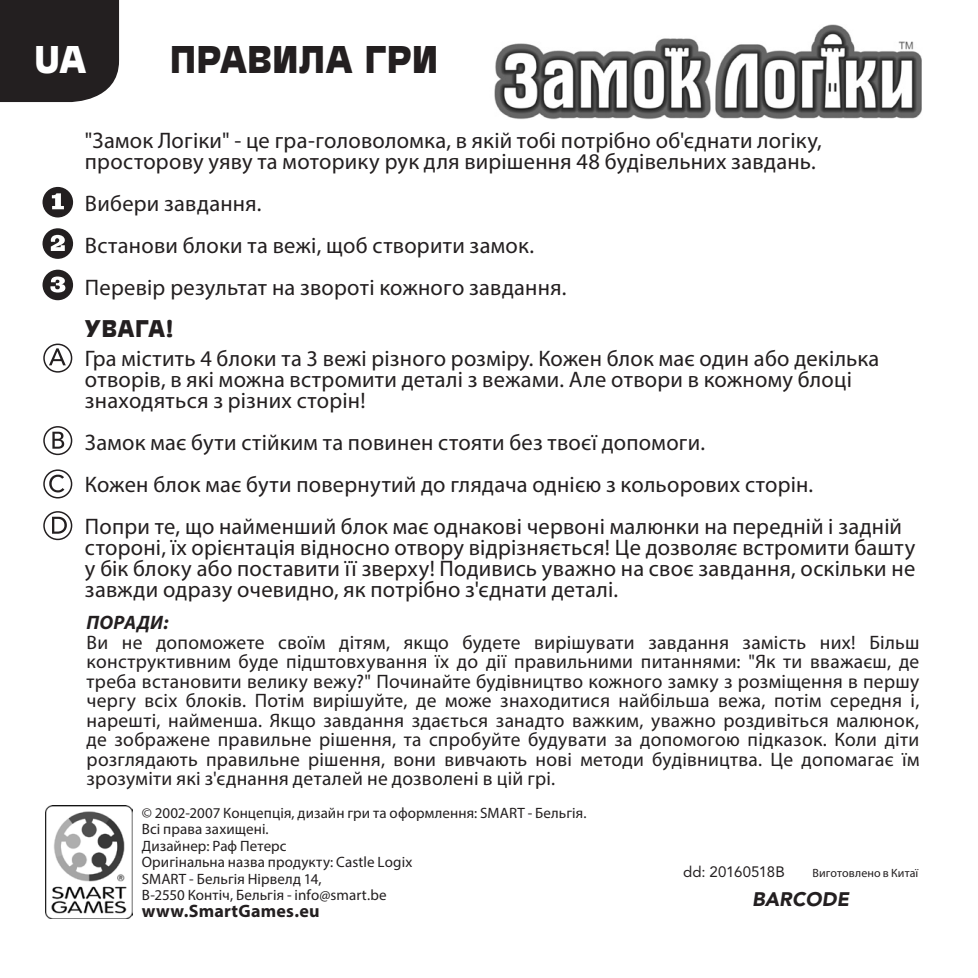
<style>
.page{position:relative;width:978px;height:978px;background:#fff}
.page>*{position:absolute;margin:0;border:0;box-sizing:border-box;transform-origin:0 0}
.t1{font:700 36px "Antique Olive";color:#231f20}
.t2{font:700 36px "Antique Olive";color:#fff}
.t3{font:22.5px/21px "Myriad Pro";letter-spacing:.01em;color:#231f20}
.t4{font:19.5px/19.5px "Myriad Pro";letter-spacing:.015em;color:#231f20;text-align:justify}
.t5{font:italic 700 19.5px "Myriad Pro";letter-spacing:.015em;color:#231f20}
.t6{font:italic 900 19.5px "Avenir LT Std";letter-spacing:.005em;color:#231f20}
.t7{font:700 18px "Myriad Pro";letter-spacing:.015em;color:#231f20}
.t8{font:15px "Myriad Pro";letter-spacing:.005em;color:#231f20}
.t9{font:15px "Avenir LT Std";letter-spacing:.01em;color:#231f20}
.t10{font:12px "Myriad Pro";letter-spacing:.01em;color:#231f20}
.s1{font-family:"Antique Olive";font-weight:700}
</style>
<div class="page">
<div style="left:42px;top:187px;width:31px;height:31px;background:#231f20;border-radius:50%"></div>
<svg style="left:52px;top:193px;width:12px;height:16px"></svg>
<div style="left:42px;top:228px;width:31px;height:31px;background:#231f20;border-radius:50%"></div>
<svg style="left:51px;top:235px;width:14px;height:16px"></svg>
<div style="left:42px;top:269px;width:31px;height:31px;background:#231f20;border-radius:50%"></div>
<svg style="left:50px;top:277px;width:15px;height:16px"></svg>
<div style="left:43px;top:344px;width:29px;height:29px;border:2px solid #231f20;border-radius:50%"></div>
<svg style="left:49px;top:348px;width:17px;height:17px"></svg>
<div style="left:43px;top:426px;width:29px;height:29px;border:2px solid #231f20;border-radius:50%"></div>
<svg style="left:52px;top:432px;width:12px;height:17px"></svg>
<div style="left:43px;top:469px;width:29px;height:29px;border:2px solid #231f20;border-radius:50%"></div>
<svg style="left:49px;top:475px;width:15px;height:17px"></svg>
<div style="left:43px;top:511px;width:29px;height:29px;border:2px solid #231f20;border-radius:50%"></div>
<svg style="left:52px;top:517px;width:15px;height:17px"></svg>
<img style="left:494px;top:24px;width:428px;height:96px">
<img style="left:46px;top:805px;width:86px;height:113px">
<div style="left:0;top:0;width:119px;height:102px;background:#231f20"></div>
<p class="t2" style="left:34px;top:36px;width:54px">UA</p>
<p class="t1" style="left:170px;top:36px;width:270px">ПРАВИЛА ГРИ</p>
<p class="t3" style="left:85px;top:129px;width:738px">"Замок Логіки" - це гра-головоломка, в якій тобі потрібно об'єднати логіку, просторову уяву та моторику рук для вирішення 48 будівельних завдань.</p>
<p class="t3" style="left:85px;top:182px;width:483px;line-height:42px">Вибери завдання.<br>Встанови блоки та вежі, щоб створити замок.<br>Перевір результат на звороті кожного завдання.<br><span class="s1">УВАГА!</span></p>
<p class="t3" style="left:85px;top:348px;width:796px">Гра містить 4 блоки та 3 вежі різного розміру. Кожен блок має один або декілька отворів, в які можна встромити деталі з вежами. Але отвори в кожному блоці знаходяться з різних сторін!</p>
<p class="t3" style="left:85px;top:421px;width:819px;line-height:42px">Замок має бути стійким та повинен стояти без твоєї допомоги.<br>Кожен блок має бути повернутий до глядача однією з кольорових сторін.<br>Попри те, що найменший блок має однакові червоні малюнки на передній і задній</p>
<p class="t3" style="left:85px;top:537px;width:832px;text-align:justify">стороні, їх орієнтація відносно отвору відрізняється! Це дозволяє встромити башту у бік блоку або поставити її зверху! Подивись уважно на своє завдання, оскільки не завжди одразу очевидно, як потрібно з'єднати деталі.</p>
<p class="t5" style="left:87px;top:610px;width:83px">ПОРАДИ:</p>
<p class="t4" style="left:87px;top:632px;width:834px">Ви не допоможете своїм дітям, якщо будете вирішувати завдання замість них! Більш конструктивним буде підштовхування їх до дії правильними питаннями: "Як ти вважаєш, де треба встановити велику вежу?" Починайте будівництво кожного замку з розміщення в першу чергу всіх блоків. Потім вирішуйте, де може знаходитися найбільша вежа, потім середня і, нарешті, найменша. Якщо завдання здається занадто важким, уважно роздивіться малюнок, де зображене правильне рішення, та спробуйте будувати за допомогою підказок. Коли діти розглядають правильне рішення, вони вивчають нові методи будівництва. Це допомагає їм зрозуміти які з'єднання деталей не дозволені в цій грі.</p>
<p class="t8" style="left:142px;top:803px;width:446px">© 2002-2007 Концепція, дизайн гри та оформлення: SMART - Бельгія.</p>
<p class="t8" style="left:142px;top:820px;width:128px">Всі права захищені.</p>
<p class="t8" style="left:142px;top:836px;width:146px">Дизайнер: Раф Петерс</p>
<p class="t8" style="left:142px;top:853px;width:272px">Оригінальна назва продукту: Castle Logix</p>
<p class="t8" style="left:142px;top:869px;width:181px">SMART - Бельгія Нірвелд 14,</p>
<p class="t8" style="left:142px;top:886px;width:246px">B-2550 Контіч, Бельгія - info@smart.be</p>
<p class="t7" style="left:142px;top:899px;width:179px">www.SmartGames.eu</p>
<p class="t9" style="left:683px;top:863px;width:103px">dd: 20160518B</p>
<p class="t10" style="left:813px;top:866px;width:107px">Виготовлено в Китаї</p>
<p class="t6" style="left:752px;top:888px;width:99px">BARCODE</p>
</div>
